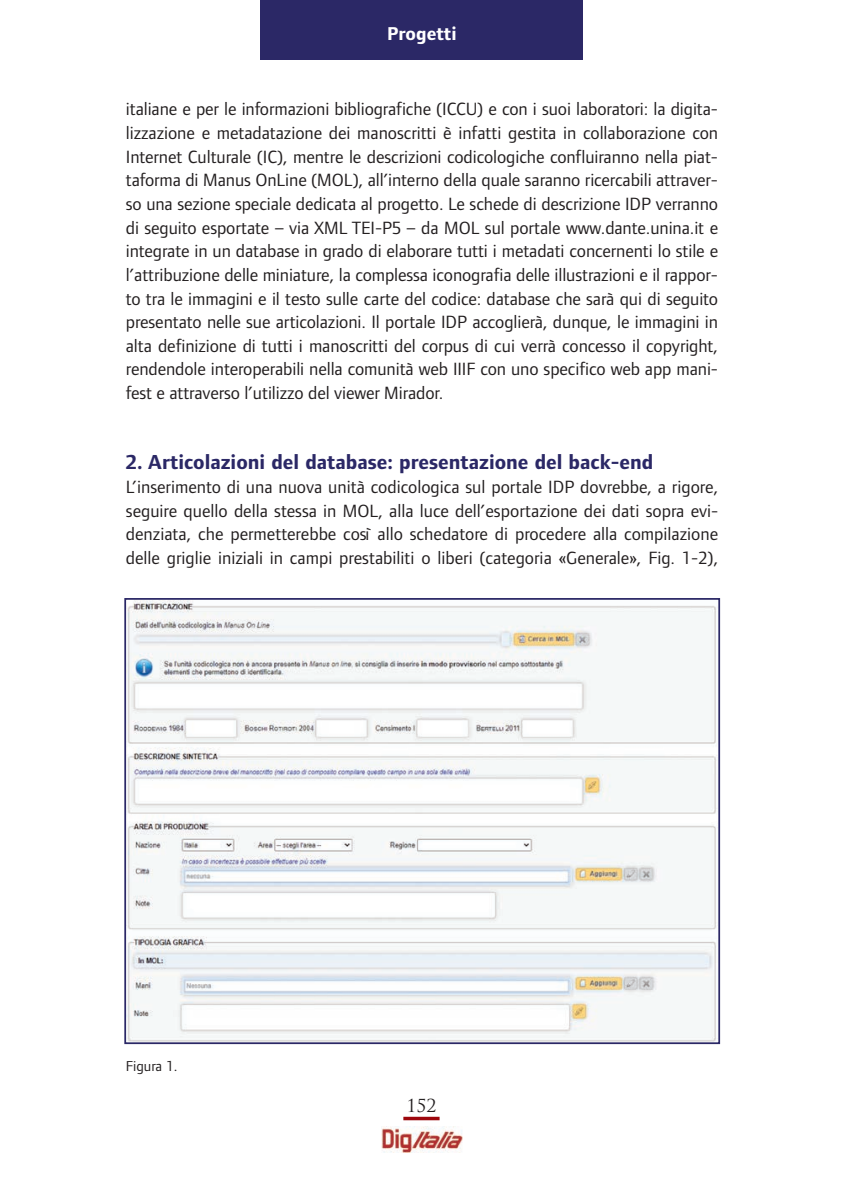
<style>
.page{position:relative;width:844px;height:1191px;background:#fff}
.page>*{position:absolute;margin:0;border:0;box-sizing:border-box;transform-origin:0 0}
.t1{font:700 21px "Foundry Form Sans";color:#2b2866}
.t2{font:700 19.25px "Foundry Form Sans";color:#fff}
.t3{font:18.38px/23.6px "Foundry Form Sans";letter-spacing:-.005em;color:#231f20;text-align:justify}
.t4{font:17.5px "Trajan Pro";color:#231f20}
.t5{font:14.88px "Foundry Form Sans";color:#231f20}
</style>
<div class="page">
<div style="left:260px;top:0;width:323px;height:60px;background:#2b2866"></div>
<img style="left:381px;top:1126px;width:82px;height:26px">
<svg style="left:403px;top:1116px;width:36px;height:4px"></svg>
<img style="left:127px;top:601px;width:590px;height:440px">
<div style="left:124px;top:598px;width:596px;height:446px;border:2px solid #2b2866"></div>
<p class="t2" style="left:387px;top:23px;width:71px">Progetti</p>
<p class="t3" style="left:126px;top:97px;width:593px">italiane e per le informazioni bibliografiche (ICCU) e con i suoi laboratori: la digita&shy;lizzazione e metadatazione dei manoscritti è infatti gestita in collaborazione con Internet Culturale (IC), mentre le descrizioni codicologiche confluiranno nella piat&shy;taforma di Manus OnLine (MOL), all’interno della quale saranno ricercabili attraver&shy;so una sezione speciale dedicata al progetto. Le schede di descrizione IDP verranno di seguito esportate – via XML TEI-P5 – da MOL sul portale www.dante.unina.it e integrate in un database in grado di elaborare tutti i metadati concernenti lo stile e l’attribuzione delle miniature, la complessa iconografia delle illustrazioni e il rappor&shy;to tra le immagini e il testo sulle carte del codice: database che sarà qui di seguito presentato nelle sue articolazioni. Il portale IDP accoglierà, dunque, le immagini in alta definizione di tutti i manoscritti del corpus di cui verrà concesso il copyright, rendendole interoperabili nella comunità web IIIF con uno specifico web app mani&shy;fest e attraverso l’utilizzo del viewer Mirador.</p>
<p class="t1" style="left:126px;top:450px;width:529px">2. Articolazioni del database: presentazione del back-end</p>
<p class="t3" style="left:126px;top:475px;width:593px">L’inserimento di una nuova unità codicologica sul portale IDP dovrebbe, a rigore, seguire quello della stessa in MOL, alla luce dell’esportazione dei dati sopra evi&shy;denziata, che permetterebbe così allo schedatore di procedere alla compilazione delle griglie iniziali in campi prestabiliti o liberi (categoria «Generale», Fig. 1-2),</p>
<p class="t5" style="left:126px;top:1057px;width:53px">Figura 1.</p>
<p class="t4" style="left:406px;top:1095px;width:31px">152</p>
</div>
